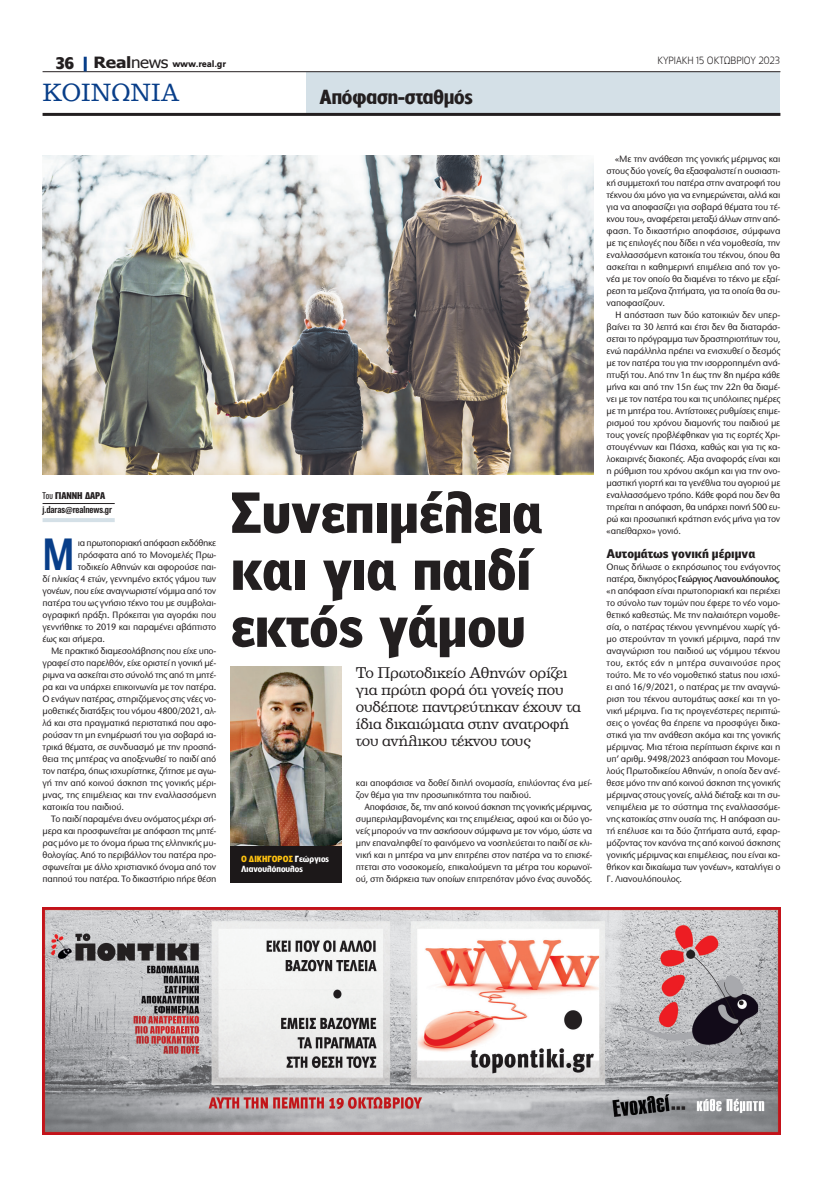
<style>
.page{position:relative;width:823px;height:1191px;background:#fff}
.page>*{position:absolute;margin:0;border:0;box-sizing:border-box;transform-origin:0 0}
.t1{font:900 55px/57px "PF Bell Gothic Text";letter-spacing:-.01em;color:#231f20;scale:.96 1}
.t2{font:500 42px "PF Lounge";color:#083e89}
.t3{font:24px "PF Clarendon";color:#083e89;scale:.96 1}
.t4{font:700 19px "PF Lounge";color:#231f20}
.t5{font:700 16px "PF Lounge";color:#231f20}
.t6{font:15px/17px "PF Clarendon";letter-spacing:-.02em;color:#231f20}
.t7{font:900 12px "PF Bell Gothic Text";letter-spacing:-.005em;color:#231f20}
.t8{font:300 10px "PF Lounge";letter-spacing:-.005em;color:#231f20;scale:.96 1}
.t9{font:700 10px "PF Akzidenz Text Cond";letter-spacing:-.01em;color:#231f20}
.t10{font:900 10px "PF Akzidenz Text Cond";letter-spacing:-.01em;color:#231f20}
.t11{font:500 9.6px/12px "Stone Sans ITC Hel";letter-spacing:-.02em;color:#231f20;text-align:justify;scale:.96 1}
.t12{font:900 9px "PF Catalog";letter-spacing:-.02em;color:#231f20;scale:.96 1}
.t13{font:700 8.3px/10px "PF Lounge";letter-spacing:.01em;color:#fff}
.s1{font-family:"Tahoma";font-weight:700;font-size:15.5px}
.s2{font-family:"Tahoma";font-weight:400;font-size:15.5px}
.s3{font-weight:400}
.s4{color:#fec210}
.s5{font-weight:600}
</style>
<div class="page">
<div style="left:306px;top:72px;width:474px;height:41px;background:#d4e0e7"></div>
<hr style="left:43px;top:71px;width:737px;height:1px;background:#231f20">
<hr style="left:43px;top:113px;width:737px;height:3px;background:#231f20">
<hr style="left:84px;top:57px;width:3px;height:14px;background:#083e89">
<hr style="left:43px;top:503px;width:72px;height:1px;background:#231f20">
<hr style="left:43px;top:518px;width:72px;height:4px;background:#d4e0e7">
<img style="left:43px;top:156px;width:550px;height:318px">
<img style="left:230px;top:666px;width:111px;height:180px">
<div style="left:230px;top:846px;width:111px;height:36px;background:#1c1819"></div>
<img style="left:43px;top:907px;width:737px;height:227px">
<p class="t12" style="left:94px;top:59px;width:139px"><span class="s1">Real</span><span class="s2">news</span> www.real.gr</p>
<p class="t8" style="left:657px;top:55px;width:129px">κυριακη 15 okτωβριου 2023</p>
<h3 class="t5" style="left:56px;top:54px;width:20px">36</h3>
<h3 class="t3" style="left:43px;top:80px;width:144px">κοινωνια</h3>
<h3 class="t4" style="left:319px;top:86px;width:155px">Απόφαση-σταθμός</h3>
<p class="t10" style="left:43px;top:490px;width:64px"><span class="s3">Του</span> Γιάννη Δάρα</p>
<h2 class="t2" style="left:43px;top:531px;width:33px">Μ</h2>
<p class="t11" style="left:78px;top:537px;width:146px">ια πρωτοποριακή απόφαση εκδόθηκε</p>
<p class="t9" style="left:43px;top:504px;width:71px">j.daras@realnews.gr</p>
<p class="t11" style="left:78px;top:549px;width:146px">πρόσφατα από το Μονομελές Πρω-</p>
<p class="t11" style="left:78px;top:561px;width:146px">τοδικείο Αθηνών και αφορούσε παι-</p>
<p class="t11" style="left:43px;top:573px;width:182px">δί ηλικίας 4 ετών, γεννημένο εκτός γάμου των</p>
<p class="t11" style="left:43px;top:585px;width:182px">γονέων, που είχε αναγνωριστεί νόμιμα από τον</p>
<p class="t11" style="left:43px;top:597px;width:182px">πατέρα του ως γνήσιο τέκνο του με συμβολαι-</p>
<p class="t11" style="left:43px;top:609px;width:182px">ογραφική πράξη. Πρόκειται για αγοράκι που</p>
<p class="t11" style="left:43px;top:621px;width:182px">γεννήθηκε το 2019 και παραμένει αβάπτιστο</p>
<p class="t11" style="left:43px;top:633px;width:66px">έως και σήμερα.</p>
<p class="t11" style="left:51px;top:645px;width:173px">Με πρακτικό διαμεσολάβησης που είχε υπο-</p>
<p class="t11" style="left:43px;top:657px;width:182px">γραφεί στο παρελθόν, είχε οριστεί η γονική μέ-</p>
<p class="t11" style="left:43px;top:669px;width:182px">ριμνα να ασκείται στο σύνολό της από τη μητέ-</p>
<p class="t11" style="left:43px;top:681px;width:182px">ρα και να υπάρχει επικοινωνία με τον πατέρα.</p>
<p class="t11" style="left:43px;top:693px;width:182px">Ο ενάγων πατέρας, στηριζόμενος στις νέες νο-</p>
<p class="t11" style="left:43px;top:705px;width:182px">μοθετικές διατάξεις του νόμου 4800/2021, αλ-</p>
<p class="t11" style="left:43px;top:717px;width:182px">λά και στα πραγματικά περιστατικά που αφο-</p>
<p class="t11" style="left:43px;top:729px;width:182px">ρούσαν τη μη ενημέρωσή του για σοβαρά ια-</p>
<p class="t11" style="left:43px;top:741px;width:182px">τρικά θέματα, σε συνδυασμό με την προσπά-</p>
<p class="t11" style="left:43px;top:753px;width:182px">θεια της μητέρας να αποξενωθεί το παιδί από</p>
<p class="t11" style="left:43px;top:765px;width:182px">τον πατέρα, όπως ισχυρίστηκε, ζήτησε με αγω-</p>
<p class="t11" style="left:43px;top:777px;width:182px">γή την από κοινού άσκηση της γονικής μέρι-</p>
<p class="t11" style="left:43px;top:789px;width:182px">μνας, της επιμέλειας και την εναλλασσόμενη</p>
<p class="t11" style="left:43px;top:801px;width:86px">κατοικία του παιδιού.</p>
<p class="t11" style="left:51px;top:813px;width:173px">Το παιδί παραμένει άνευ ονόματος μέχρι σή-</p>
<p class="t11" style="left:43px;top:825px;width:182px">μερα και προσφωνείται με απόφαση της μητέ-</p>
<p class="t11" style="left:43px;top:837px;width:182px">ρας μόνο με το όνομα ήρωα της ελληνικής μυ-</p>
<p class="t11" style="left:43px;top:849px;width:182px">θολογίας. Από το περιβάλλον του πατέρα προ-</p>
<p class="t11" style="left:43px;top:861px;width:182px">σφωνείται με άλλο χριστιανικό όνομα από τον</p>
<p class="t11" style="left:43px;top:873px;width:182px">παππού του πατέρα. Το δικαστήριο πήρε θέση</p>
<h1 class="t1" style="left:230px;top:482px;width:326px">Συνεπιμέλεια και για παιδί εκτός γάμου</h1>
<h3 class="t6" style="left:356px;top:665px;width:226px">Το Πρωτοδικείο Αθηνών ορίζει για πρώτη φορά ότι γονείς που ουδέποτε παντρεύτηκαν έχουν τα ίδια δικαιώματα στην ανατροφή του ανήλικου τέκνου τους</h3>
<p class="t13" style="left:241px;top:854px;width:89px"><span class="s4">Ο δικηγόρος</span> Γεώργιος<br>Λιανουλόπουλος</p>
<p class="t11" style="left:356px;top:777px;width:248px">και αποφάσισε να δοθεί διπλή ονομασία, επιλύοντας ένα μεί&shy;ζον θέμα για την προσωπικότητα του παιδιού.</p>
<p class="t11" style="left:356px;top:801px;width:248px;text-indent:9px">Αποφάσισε, δε, την από κοινού άσκηση της γονικής μέριμνας, συμπεριλαμβανομένης και της επιμέλειας, αφού και οι δύο γο&shy;νείς μπορούν να την ασκήσουν σύμφωνα με τον νόμο, ώστε να μην επαναληφθεί το φαινόμενο να νοσηλεύεται το παιδί σε κλι&shy;νική και η μητέρα να μην επιτρέπει στον πατέρα να το επισκέ&shy;πτεται στο νοσοκομείο, επικαλούμενη τα μέτρα του κορωνοϊ&shy;ού, στη διάρκεια των οποίων επιτρεπόταν μόνο ένας συνοδός.</p>
<p class="t11" style="left:606px;top:153px;width:182px;text-indent:9px">«Με την ανάθεση της γονικής μέριμνας και στους δύο γονείς, θα εξασφαλιστεί η ουσιαστι&shy;κή συμμετοχή του πατέρα στην ανατροφή του τέκνου όχι μόνο για να ενημερώνεται, αλλά και για να αποφασίζει για σοβαρά θέματα του τέ&shy;κνου του», αναφέρεται μεταξύ άλλων στην από&shy;φαση. Το δικαστήριο αποφάσισε, σύμφωνα με τις επιλογές που δίδει η νέα νομοθεσία, την εναλλασσόμενη κατοικία του τέκνου, όπου θα ασκείται η καθημερινή επιμέλεια από τον γο&shy;νέα με τον οποίο θα διαμένει το τέκνο με εξαί&shy;ρεση τα μείζονα ζητήματα, για τα οποία θα συ&shy;ναποφασίζουν.</p>
<p class="t11" style="left:606px;top:309px;width:182px;text-indent:9px">Η απόσταση των δύο κατοικιών δεν υπερ&shy;βαίνει τα 30 λεπτά και έτσι δεν θα διαταράσ&shy;σεται το πρόγραμμα των δραστηριοτήτων του, ενώ παράλληλα πρέπει να ενισχυθεί ο δεσμός με τον πατέρα του για την ισορροπημένη ανά&shy;πτυξή του. Από την 1η έως την 8η ημέρα κάθε μήνα και από την 15η έως την 22η θα διαμέ&shy;νει με τον πατέρα του και τις υπόλοιπες ημέρες με τη μητέρα του. Αντίστοιχες ρυθμίσεις επιμε&shy;ρισμού του χρόνου διαμονής του παιδιού με τους γονείς προβλέφθηκαν για τις εορτές Χρι&shy;στουγέννων και Πάσχα, καθώς και για τις κα&shy;λοκαιρινές διακοπές. Αξια αναφοράς είναι και η ρύθμιση του χρόνου ακόμη και για την ονο&shy;μαστική γιορτή και τα γενέθλια του αγοριού με εναλλασσόμενο τρόπο. Κάθε φορά που δεν θα τηρείται η απόφαση, θα υπάρχει ποινή 500 ευ&shy;ρώ και προσωπική κράτηση ενός μήνα για τον «απείθαρχο» γονιό.</p>
<p class="t7" style="left:606px;top:546px;width:150px">Αυτομάτως γονική μέριμνα</p>
<p class="t11" style="left:606px;top:561px;width:182px">Οπως δήλωσε ο εκπρόσωπος του ενάγοντος πατέρα, δικηγόρος <span class="s5">Γεώργιος Λιανουλόπουλος</span>, «η απόφαση είναι πρωτοποριακή και περιέχει το σύνολο των τομών που έφερε το νέο νομο&shy;θετικό καθεστώς. Με την παλαιότερη νομοθε&shy;σία, ο πατέρας τέκνου γεννημένου χωρίς γά&shy;μο στερούνταν τη γονική μέριμνα, παρά την αναγνώριση του παιδιού ως νόμιμου τέκνου του, εκτός εάν η μητέρα συναινούσε προς τούτο. Με το νέο νομοθετικό status που ισχύ&shy;ει από 16/9/2021, ο πατέρας με την αναγνώ&shy;ριση του τέκνου αυτομάτως ασκεί και τη γο&shy;νική μέριμνα. Για τις προγενέστερες περιπτώ&shy;σεις ο γονέας θα έπρεπε να προσφύγει δικα&shy;στικά για την ανάθεση ακόμα και της γονικής μέριμνας. Μια τέτοια περίπτωση έκρινε και η υπ’ αριθμ. 9498/2023 απόφαση του Μονομε&shy;λούς Πρωτοδικείου Αθηνών, η οποία δεν ανέ&shy;θεσε μόνο την από κοινού άσκηση της γονικής μέριμνας στους γονείς, αλλά διέταξε και τη συ&shy;νεπιμέλεια με το σύστημα της εναλλασσόμε&shy;νης κατοικίας στην ουσία της. Η απόφαση αυ&shy;τή επέλυσε και τα δύο ζητήματα αυτά, εφαρ&shy;μόζοντας τον κανόνα της από κοινού άσκησης γονικής μέριμνας και επιμέλειας, που είναι κα&shy;θήκον και δικαίωμα των γονέων», καταλήγει ο Γ. Λιανουλόπουλος.</p>
</div>
